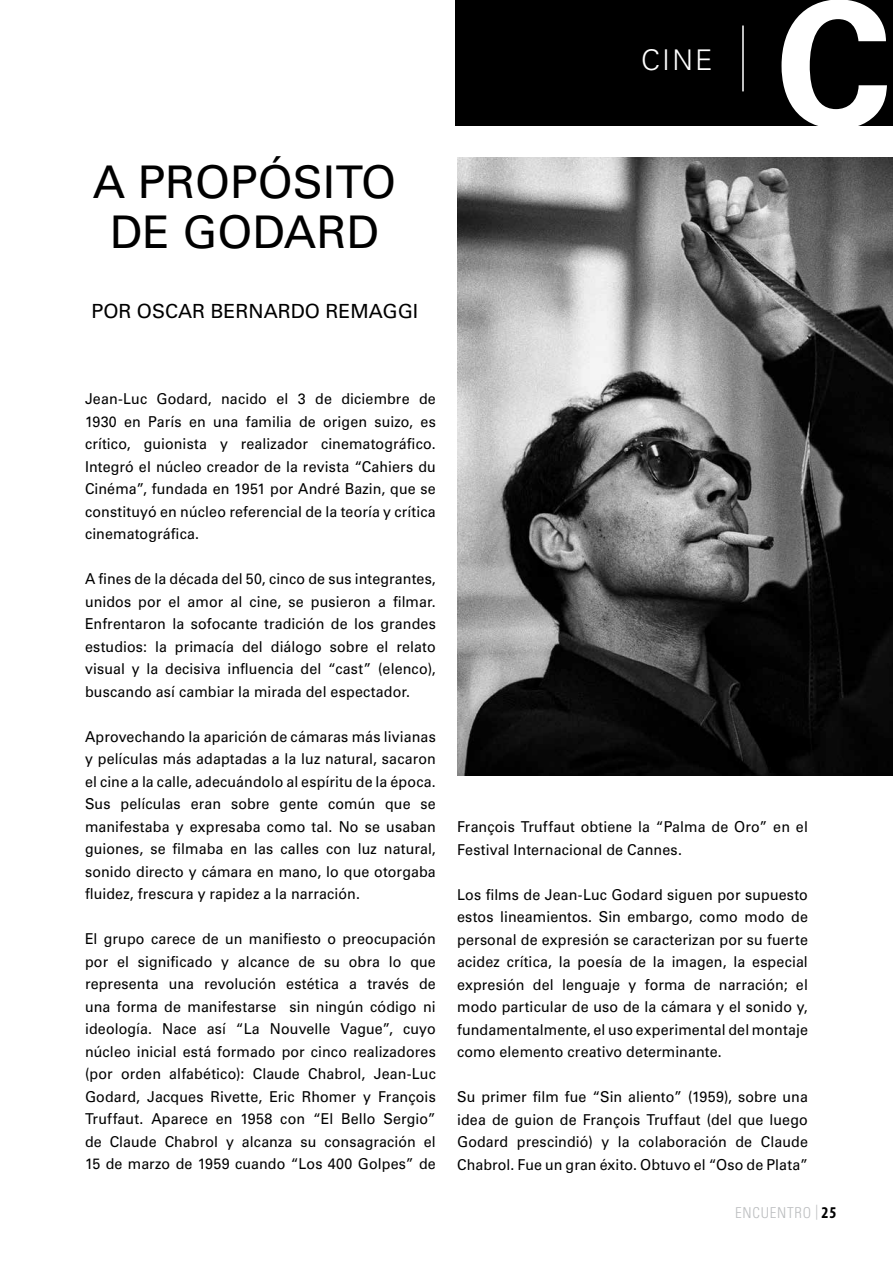
<style>
.page{position:relative;width:893px;height:1263px;background:#fff}
.page>*{position:absolute;margin:0;border:0;box-sizing:border-box;transform-origin:0 0}
.t1{font:700 174px "Univers LT Std";color:#fff}
.t2{font:45px/49.5px "Univers LT Std";color:#000;text-align:center}
.t3{font:300 28.5px "Univers LT Std";color:#fff}
.t4{font:19.5px "Univers LT Std";color:#000}
.t5{font:15px/22.5px "Univers LT Std";letter-spacing:.01em;color:#000;text-align:justify;scale:.95 1}
.t6{font:300 condensed 15px "Univers LT Std";letter-spacing:.05em;color:#bcbec0}
.s1{font-family:"Myriad Pro";font-weight:700;font-size:16.5px;color:#000}
</style>
<div class="page">
<div style="left:455px;top:0;width:438px;height:125px;background:#000"></div>
<hr style="left:742px;top:26px;width:2px;height:65px;background:#fff">
<img style="left:457px;top:157px;width:436px;height:618px">
<h2 class="t2" style="left:93px;top:158px;width:305px">A PROPÓSITO<br>DE GODARD</h2>
<h3 class="t4" style="left:91px;top:300px;width:328px">POR OSCAR BERNARDO REMAGGI</h3>
<h3 class="t3" style="left:641px;top:42px;width:73px">CINE</h3>
<h1 class="t1" style="left:776px;top:-37px;width:118px">C</h1>
<p class="t5" style="left:85px;top:388px;width:371px">Jean-Luc Godard, nacido el 3 de diciembre de 1930 en París en una familia de origen suizo, es crítico, guionista y realizador cinematográfico.<br>Integró el núcleo creador de la revista “Cahiers du Cinéma”, fundada en 1951 por André Bazin, que se constituyó en núcleo referencial de la teoría y crítica cinematográfica.</p>
<p class="t5" style="left:85px;top:568px;width:371px">A fines de la década del 50, cinco de sus integrantes, unidos por el amor al cine, se pusieron a filmar.<br>Enfrentaron la sofocante tradición de los grandes estudios: la primacía del diálogo sobre el relato visual y la decisiva influencia del “cast” (elenco), buscando así cambiar la mirada del espectador.</p>
<p class="t5" style="left:85px;top:725px;width:371px">Aprovechando la aparición de cámaras más livianas y películas más adaptadas a la luz natural, sacaron el cine a la calle, adecuándolo al espíritu de la época.<br>Sus películas eran sobre gente común que se manifestaba y expresaba como tal. No se usaban guiones, se filmaba en las calles con luz natural, sonido directo y cámara en mano, lo que otorgaba fluidez, frescura y rapidez a la narración.</p>
<p class="t5" style="left:85px;top:928px;width:371px">El grupo carece de un manifiesto o preocupación por el significado y alcance de su obra lo que representa una revolución estética a través de una forma de manifestarse sin ningún código ni ideología. Nace así “La Nouvelle Vague”, cuyo núcleo inicial está formado por cinco realizadores (por orden alfabético): Claude Chabrol, Jean-Luc Godard, Jacques Rivette, Eric Rhomer y François Truffaut. Aparece en 1958 con “El Bello Sergio” de Claude Chabrol y alcanza su consagración el 15 de marzo de 1959 cuando “Los 400 Golpes” de</p>
<p class="t5" style="left:457px;top:816px;width:371px">François Truffaut obtiene la “Palma de Oro” en el<br>Festival Internacional de Cannes.</p>
<p class="t5" style="left:457px;top:883px;width:371px">Los films de Jean-Luc Godard siguen por supuesto estos lineamientos. Sin embargo, como modo de personal de expresión se caracterizan por su fuerte acidez crítica, la poesía de la imagen, la especial expresión del lenguaje y forma de narración; el modo particular de uso de la cámara y el sonido y, fundamentalmente, el uso experimental del montaje como elemento creativo determinante.</p>
<p class="t5" style="left:457px;top:1086px;width:371px">Su primer film fue “Sin aliento” (1959), sobre una idea de guion de François Truffaut (del que luego Godard prescindió) y la colaboración de Claude Chabrol. Fue un gran éxito. Obtuvo el “Oso de Plata”</p>
<p class="t6" style="left:735px;top:1203px;width:103px">ENCUENTRO | <span class="s1">25</span></p>
</div>
